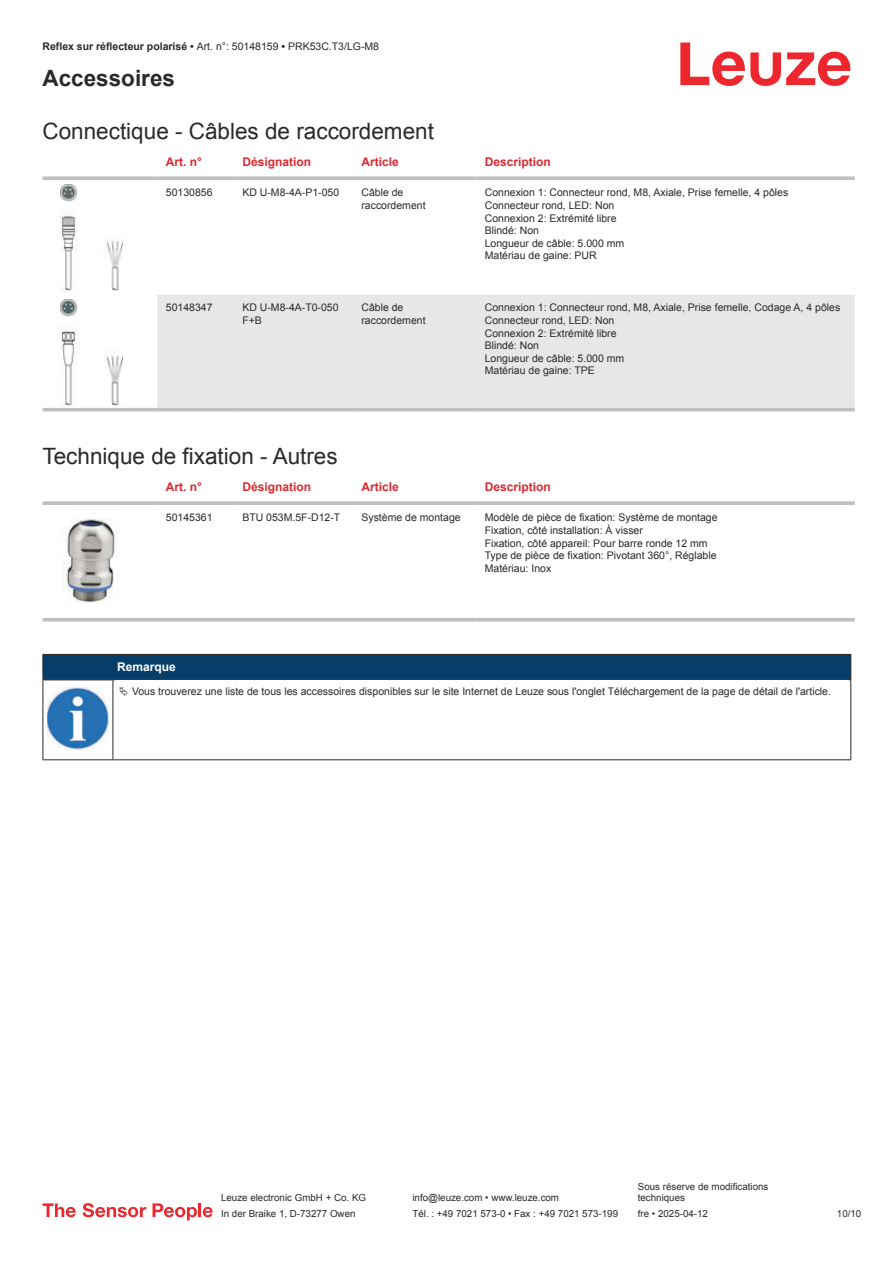
<style>
.page{position:relative;width:893px;height:1263px;background:#fff}
.page>*{position:absolute;margin:0;border:0;box-sizing:border-box;transform-origin:0 0}
.t1{font:22.5px "Arial";color:#2b292a}
.t2{font:700 22.5px "Arial";color:#2b292a}
.t3{font:700 12px "Arial";color:#db2a30}
.t4{font:700 12px "Arial";color:#fff}
.t5{font:10.5px/12.6px "Arial";color:#2b292a}
.t6{font:9.75px/11.7px "Arial";color:#2b292a}
.s1{font-weight:700}
</style>
<div class="page">
<svg style="left:680px;top:43px;width:170px;height:43px"></svg>
<div style="left:157px;top:295px;width:698px;height:113px;background:#e6e7e9"></div>
<svg style="left:43px;top:176px;width:114px;height:4px"></svg>
<svg style="left:157px;top:176px;width:77px;height:4px"></svg>
<svg style="left:234px;top:176px;width:119px;height:4px"></svg>
<svg style="left:353px;top:176px;width:123px;height:4px"></svg>
<svg style="left:476px;top:176px;width:379px;height:4px;background:#c4c6c8"></svg>
<hr style="left:43px;top:408px;width:114px;height:3px;background:#bdbfc1">
<hr style="left:157px;top:408px;width:77px;height:3px;background:#bdbfc1">
<hr style="left:234px;top:408px;width:119px;height:3px;background:#bdbfc1">
<hr style="left:353px;top:408px;width:123px;height:3px;background:#bdbfc1">
<hr style="left:476px;top:408px;width:379px;height:3px;background:#bdbfc1">
<img style="left:60px;top:184px;width:63px;height:107px">
<img style="left:60px;top:299px;width:63px;height:106px">
<svg style="left:43px;top:621px;width:812px;height:1px"></svg>
<svg style="left:43px;top:501px;width:114px;height:4px"></svg>
<svg style="left:157px;top:501px;width:77px;height:4px"></svg>
<svg style="left:234px;top:501px;width:119px;height:4px"></svg>
<svg style="left:353px;top:501px;width:123px;height:4px"></svg>
<svg style="left:476px;top:501px;width:379px;height:4px;background:#c3c5c7"></svg>
<hr style="left:43px;top:618px;width:114px;height:3px;background:#bdbfc1">
<hr style="left:157px;top:618px;width:77px;height:3px;background:#bdbfc1">
<hr style="left:234px;top:618px;width:119px;height:3px;background:#bdbfc1">
<hr style="left:353px;top:618px;width:123px;height:3px;background:#bdbfc1">
<hr style="left:476px;top:618px;width:379px;height:3px;background:#bdbfc1">
<img style="left:61px;top:518px;width:54px;height:85px">
<div style="left:43px;top:654px;width:808px;height:26px;background:#063d69"></div>
<hr style="left:113px;top:679px;width:738px;height:1px;background:#2b292a">
<hr style="left:43px;top:680px;width:1px;height:75px;background:#2b292a">
<hr style="left:113px;top:680px;width:1px;height:75px;background:#2b292a">
<hr style="left:850px;top:680px;width:1px;height:75px;background:#2b292a">
<hr style="left:43px;top:759px;width:70px;height:1px;background:#2b292a">
<hr style="left:113px;top:759px;width:738px;height:1px;background:#2b292a">
<img style="left:47px;top:686px;width:61px;height:63px">
<svg style="left:43px;top:1203px;width:33px;height:14px"></svg>
<svg style="left:83px;top:1203px;width:63px;height:14px"></svg>
<svg style="left:153px;top:1203px;width:44px;height:17px"></svg>
<hr style="left:198px;top:1203px;width:3px;height:14px;background:#ed272d">
<svg style="left:203px;top:1207px;width:10px;height:10px"></svg>
<p class="t5" style="left:43px;top:41px;width:338px"><span class="s1">Reflex sur réflecteur polarisé •</span> Art. n°: 50148159 <span class="s1">•</span> PRK53C.T3/LG-M8</p>
<h1 class="t2" style="left:43px;top:70px;width:134px">Accessoires</h1>
<h1 class="t1" style="left:43px;top:123px;width:393px">Connectique - Câbles de raccordement</h1>
<p class="t3" style="left:166px;top:157px;width:38px">Art. n°</p>
<p class="t3" style="left:242px;top:157px;width:70px">Désignation</p>
<p class="t3" style="left:361px;top:157px;width:39px">Article</p>
<p class="t3" style="left:485px;top:157px;width:68px">Description</p>
<p class="t5" style="left:166px;top:187px;width:48px">50130856</p>
<p class="t5" style="left:242px;top:187px;width:98px">KD U-M8-4A-P1-050</p>
<p class="t5" style="left:361px;top:187px;width:66px">Câble de raccordement</p>
<p class="t5" style="left:485px;top:187px;width:305px">Connexion 1: Connecteur rond, M8, Axiale, Prise femelle, 4 pôles<br>Connecteur rond, LED: Non<br>Connexion 2: Extrémité libre<br>Blindé: Non<br>Longueur de câble: 5.000 mm<br>Matériau de gaine: PUR</p>
<p class="t5" style="left:166px;top:302px;width:48px">50148347</p>
<p class="t5" style="left:242px;top:302px;width:98px">KD U-M8-4A-T0-050<br>F+B</p>
<p class="t5" style="left:361px;top:302px;width:66px">Câble de raccordement</p>
<p class="t5" style="left:485px;top:302px;width:357px">Connexion 1: Connecteur rond, M8, Axiale, Prise femelle, Codage A, 4 pôles<br>Connecteur rond, LED: Non<br>Connexion 2: Extrémité libre<br>Blindé: Non<br>Longueur de câble: 5.000 mm<br>Matériau de gaine: TPE</p>
<h1 class="t1" style="left:43px;top:448px;width:297px">Technique de fixation - Autres</h1>
<p class="t3" style="left:166px;top:482px;width:38px">Art. n°</p>
<p class="t3" style="left:242px;top:482px;width:70px">Désignation</p>
<p class="t3" style="left:361px;top:482px;width:39px">Article</p>
<p class="t3" style="left:485px;top:482px;width:68px">Description</p>
<p class="t5" style="left:166px;top:512px;width:48px">50145361</p>
<p class="t5" style="left:242px;top:512px;width:100px">BTU 053M.5F-D12-T</p>
<p class="t5" style="left:361px;top:512px;width:101px">Système de montage</p>
<p class="t5" style="left:485px;top:512px;width:234px">Modèle de pièce de fixation: Système de montage Fixation, côté installation: À visser<br>Fixation, côté appareil: Pour barre ronde 12 mm Type de pièce de fixation: Pivotant 360°, Réglable Matériau: Inox</p>
<p class="t4" style="left:117px;top:663px;width:60px">Remarque</p>
<p class="t5" style="left:132px;top:686px;width:700px">Vous trouverez une liste de tous les accessoires disponibles sur le site Internet de Leuze sous l'onglet Téléchargement de la page de détail de l'article.</p>
<p class="t6" style="left:221px;top:1193px;width:146px">Leuze electronic GmbH + Co. KG</p>
<p class="t6" style="left:412px;top:1193px;width:148px">info@leuze.com • www.leuze.com</p>
<p class="t6" style="left:638px;top:1181px;width:132px">Sous réserve de modifications techniques</p>
<p class="t6" style="left:221px;top:1209px;width:136px">In der Braike 1, D-73277 Owen</p>
<p class="t6" style="left:412px;top:1209px;width:207px">Tél. : +49 7021 573-0 • Fax : +49 7021 573-199</p>
<p class="t6" style="left:638px;top:1209px;width:72px">fre • 2025-04-12</p>
<p class="t6" style="left:837px;top:1209px;width:26px">10 /10</p>
</div>
